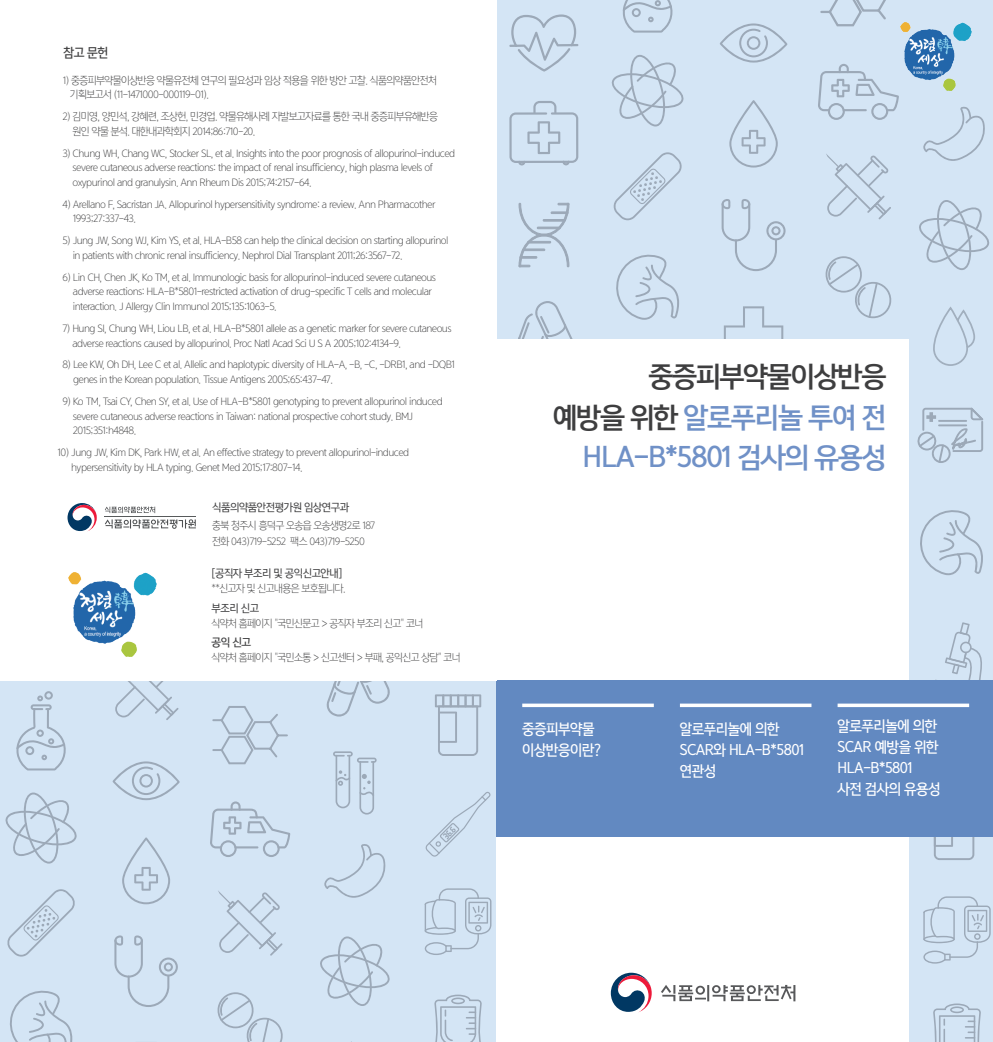
<style>
.page{position:relative;width:993px;height:1042px;background:#fff}
.page>*{position:absolute;margin:0;border:0;box-sizing:border-box;transform-origin:0 0}
.t1{font:26.6px/40.4px "Yoon Gothic Pro 770";letter-spacing:-.06em;color:#7091c7;text-align:right}
.t2{font:26.6px "Yoon Gothic Pro 770";letter-spacing:-.06em;color:#3e3e3f}
.t3{font:14px "Yoon Gothic Pro 760";letter-spacing:-.04em;color:#fff;scale:.93 1}
.t4{font:12.25px "Yoon Gothic Pro 760";color:#3e3e3f;scale:.92 1}
.t5{font:10.5px/14.5px "Yoon Gothic Pro 720";letter-spacing:-.05em;color:#3e3e3f;scale:.96 1}
.t6{font:10.5px "Yoon Gothic Pro 750";letter-spacing:-.05em;color:#3e3e3f;scale:.96 1}
.t7{font:10.5px "Yoon Gothic Pro 760";color:#3e3e3f;scale:.96 1}
.s1{color:#3e3e3f}
</style>
<div class="page">
<div style="left:0;top:0;width:992px;height:1042px;background:#d4e5f5"></div>
<svg style="left:920px;top:510px;width:63px;height:65px"></svg>
<svg style="left:919px;top:200px;width:70px;height:70px"></svg>
<svg style="left:923px;top:107px;width:62px;height:54px"></svg>
<svg style="left:933px;top:306px;width:42px;height:60px"></svg>
<svg style="left:917px;top:408px;width:65px;height:55px"></svg>
<svg style="left:923px;top:896px;width:67px;height:67px"></svg>
<svg style="left:933px;top:1003px;width:47px;height:39px"></svg>
<svg style="left:729px;top:100px;width:48px;height:68px"></svg>
<svg style="left:723px;top:306px;width:60px;height:34px"></svg>
<svg style="left:720px;top:23px;width:67px;height:40px"></svg>
<svg style="left:721px;top:199px;width:64px;height:72px"></svg>
<svg style="left:611px;top:55px;width:73px;height:71px"></svg>
<svg style="left:613px;top:152px;width:69px;height:68px"></svg>
<svg style="left:616px;top:254px;width:63px;height:66px"></svg>
<svg style="left:622px;top:0;width:51px;height:33px"></svg>
<svg style="left:509px;top:14px;width:69px;height:58px"></svg>
<svg style="left:509px;top:101px;width:69px;height:64px"></svg>
<svg style="left:509px;top:301px;width:67px;height:39px"></svg>
<svg style="left:518px;top:203px;width:51px;height:64px"></svg>
<div style="left:527px;top:241px;width:23px;height:2px;border:1px solid #bcbdc0"></div>
<div style="left:522px;top:249px;width:23px;height:2px;border:1px solid #bcbdc0"></div>
<svg style="left:825px;top:256px;width:66px;height:62px"></svg>
<svg style="left:818px;top:64px;width:80px;height:56px"></svg>
<svg style="left:826px;top:154px;width:64px;height:65px"></svg>
<svg style="left:820px;top:0;width:66px;height:27px"></svg>
<svg style="left:933px;top:837px;width:42px;height:23px"></svg>
<svg style="left:935px;top:622px;width:47px;height:58px"></svg>
<div style="left:496px;top:340px;width:412px;height:702px;background:#fff"></div>
<svg style="left:122px;top:837px;width:48px;height:67px"></svg>
<svg style="left:112px;top:761px;width:68px;height:39px"></svg>
<svg style="left:114px;top:680px;width:64px;height:40px"></svg>
<svg style="left:114px;top:935px;width:64px;height:72px"></svg>
<svg style="left:5px;top:792px;width:72px;height:71px"></svg>
<svg style="left:7px;top:889px;width:68px;height:67px"></svg>
<svg style="left:10px;top:990px;width:63px;height:52px"></svg>
<svg style="left:16px;top:691px;width:50px;height:79px"></svg>
<svg style="left:325px;top:680px;width:66px;height:36px"></svg>
<svg style="left:217px;top:992px;width:66px;height:50px"></svg>
<svg style="left:210px;top:801px;width:80px;height:56px"></svg>
<svg style="left:218px;top:891px;width:64px;height:64px"></svg>
<svg style="left:212px;top:706px;width:76px;height:59px"></svg>
<svg style="left:320px;top:936px;width:70px;height:70px"></svg>
<svg style="left:324px;top:844px;width:62px;height:54px"></svg>
<svg style="left:333px;top:751px;width:43px;height:63px"></svg>
<svg style="left:435px;top:694px;width:46px;height:62px"></svg>
<svg style="left:425px;top:792px;width:65px;height:64px"></svg>
<svg style="left:424px;top:888px;width:67px;height:67px"></svg>
<svg style="left:434px;top:994px;width:47px;height:48px"></svg>
<div style="left:496px;top:680px;width:496px;height:157px;background:#6289c1"></div>
<svg style="left:522px;top:703px;width:131px;height:4px"></svg>
<div style="left:0;top:0;width:496px;height:680px;background:#fff"></div>
<svg style="left:679px;top:703px;width:132px;height:4px"></svg>
<svg style="left:837px;top:703px;width:131px;height:4px"></svg>
<img style="left:900px;top:22px;width:71px;height:69px">
<img style="left:69px;top:573px;width:87px;height:83px">
<svg style="left:610px;top:972px;width:41px;height:40px"></svg>
<svg style="left:661px;top:985px;width:134px;height:16px"></svg>
<svg style="left:105px;top:519px;width:91px;height:10px"></svg>
<svg style="left:105px;top:507px;width:50px;height:6px"></svg>
<hr style="left:105px;top:516px;width:91px;height:1px;background:#575a5b">
<svg style="left:67px;top:503px;width:30px;height:28px"></svg>
<p class="t4" style="left:63px;top:44px;width:50px">참고 문헌</p>
<p class="t5" style="left:63px;top:73px;width:391px">1) 중증피부약물이상반응 약물유전체 연구의 필요성과 임상 적용을 위한 방안 고찰. 식품의약품안전처</p>
<p class="t5" style="left:70px;top:87px;width:146px">기획보고서 (11-1471000-000119-01).</p>
<p class="t5" style="left:73px;top:109px;width:382px;text-indent:-10px">2) 김미영, 양민석, 강혜련, 조상헌, 민경업. 약물유해사례 자발보고자료를 통한 국내 중증피부유해반응 원인 약물 분석. 대한내과학회지 2014;86:710-20.</p>
<p class="t5" style="left:73px;top:146px;width:400px;text-indent:-10px">3) Chung WH, Chang WC, Stocker SL, et al. Insights into the poor prognosis of allopurinol-induced severe cutaneous adverse reactions: the impact of renal insufficiency, high plasma levels of oxypurinol and granulysin. Ann Rheum Dis 2015;74:2157-64.</p>
<p class="t5" style="left:73px;top:197px;width:379px;text-indent:-10px">4) Arellano F, Sacristan JA. Allopurinol hypersensitivity syndrome: a review. Ann Pharmacother<br>1993;27:337-43.</p>
<p class="t5" style="left:73px;top:233px;width:392px;text-indent:-10px">5) Jung JW, Song WJ, Kim YS, et al. HLA-B58 can help the clinical decision on starting allopurinol in patients with chronic renal insufficiency. Nephrol Dial Transplant 2011;26:3567-72.</p>
<p class="t5" style="left:73px;top:270px;width:380px;text-indent:-10px">6) Lin CH, Chen JK, Ko TM, et al. Immunologic basis for allopurinol-induced severe cutaneous adverse reactions: HLA-B*5801-restricted activation of drug-specific T cells and molecular interaction. J Allergy Clin Immunol 2015;135:1063-5.</p>
<p class="t5" style="left:72px;top:321px;width:396px;text-indent:-10px">7) Hung SI, Chung WH, Liou LB, et al. HLA-B*5801 allele as a genetic marker for severe cutaneous adverse reactions caused by allopurinol. Proc Natl Acad Sci U S A 2005;102:4134-9.</p>
<p class="t5" style="left:73px;top:357px;width:399px;text-indent:-11px">8) Lee KW, Oh DH, Lee C et al. Allelic and haplotypic diversity of HLA-A, -B, -C, -DRB1, and -DQB1 genes in the Korean population. Tissue Antigens 2005;65:437-47.</p>
<p class="t5" style="left:73px;top:394px;width:386px;text-indent:-10px">9) Ko TM, Tsai CY, Chen SY, et al. Use of HLA-B*5801 genotyping to prevent allopurinol induced severe cutaneous adverse reactions in Taiwan: national prospective cohort study. BMJ<br>2015;351:h4848.</p>
<p class="t5" style="left:71px;top:445px;width:353px;text-indent:-14px">10) Jung JW, Kim DK, Park HW, et al. An effective strategy to prevent allopurinol-induced hypersensitivity by HLA typing. Genet Med 2015;17:807-14.</p>
<p class="t6" style="left:212px;top:500px;width:144px">식품의약품안전평가원 임상연구과</p>
<p class="t5" style="left:212px;top:518px;width:171px">충북 청주시 흥덕구 오송읍 오송생명2로 187</p>
<p class="t5" style="left:212px;top:534px;width:160px">전화 043)719-5252 팩스 043)719-5250</p>
<p class="t6" style="left:211px;top:566px;width:138px">[공직자 부조리 및 공익신고안내]</p>
<p class="t5" style="left:211px;top:581px;width:141px">**신고자 및 신고내용은 보호됩니다.</p>
<p class="t6" style="left:211px;top:601px;width:51px">부조리 신고</p>
<p class="t5" style="left:211px;top:616px;width:222px">식약처 홈페이지 "국민신문고 &gt; 공직자 부조리 신고" 코너</p>
<p class="t7" style="left:211px;top:635px;width:43px">공익 신고</p>
<p class="t5" style="left:211px;top:650px;width:261px">식약처 홈페이지 "국민소통 &gt; 신고센터 &gt; 부패, 공익신고 상담" 코너</p>
<p class="t2" style="left:648px;top:358px;width:240px">중증피부약물이상반응</p>
<p class="t1" style="left:552px;top:397px;width:335px"><span class="s1">예방을 위한</span> 알로푸리놀 투여 전<br>HLA-B*5801 검사의 유용성</p>
<p class="t3" style="left:522px;top:719px;width:79px">중증피부약물</p>
<p class="t3" style="left:522px;top:740px;width:87px">이상반응이란?</p>
<p class="t3" style="left:679px;top:719px;width:109px">알로푸리놀에 의한</p>
<p class="t3" style="left:679px;top:740px;width:135px">SCAR와 HLA-B*5801</p>
<p class="t3" style="left:679px;top:761px;width:41px">연관성</p>
<p class="t3" style="left:837px;top:716px;width:109px">알로푸리놀에 의한</p>
<p class="t3" style="left:837px;top:737px;width:110px">SCAR 예방을 위한</p>
<p class="t3" style="left:837px;top:758px;width:82px">HLA-B*5801</p>
<p class="t3" style="left:837px;top:779px;width:112px">사전 검사의 유용성</p>
</div>
